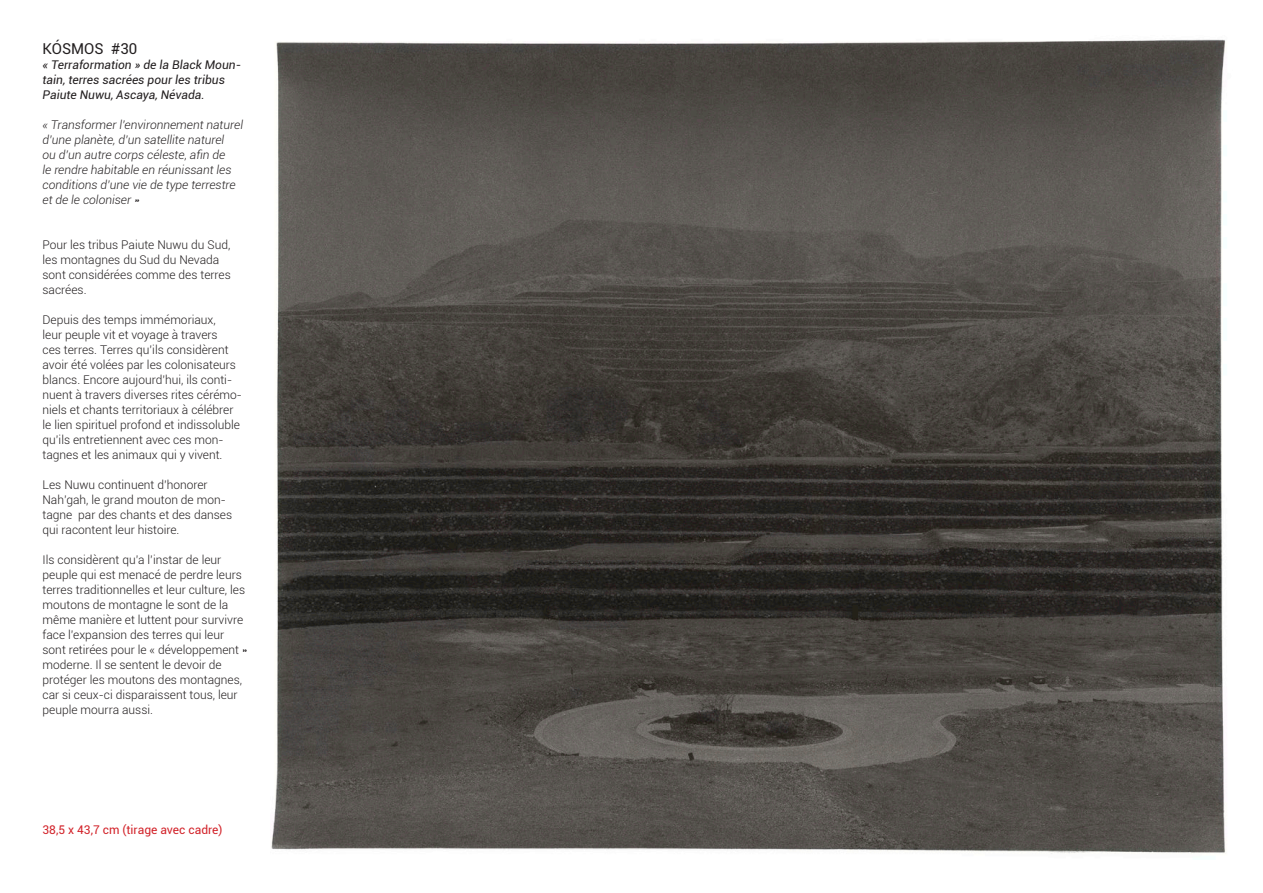
<style>
.page{position:relative;width:1263px;height:893px;background:#fff}
.page>*{position:absolute;margin:0;border:0;box-sizing:border-box;transform-origin:0 0}
.t1{font:15px "Roboto";color:#231f20}
.t2{font:300 12px/15px "Roboto";color:#231f20}
.t3{font:italic 300 12px/15px "Roboto";color:#231f20}
.t4{font:italic 12px/15px "Roboto";color:#231f20}
.t5{font:12px "Roboto";color:#d2232a}
</style>
<div class="page">
<img style="left:271px;top:39px;width:955px;height:815px">
<p class="t1" style="left:43px;top:38px;width:96px">KÓSMOS #30</p>
<p class="t4" style="left:43px;top:57px;width:200px">« Terraformation » de la Black Moun&shy;tain, terres sacrées pour les tribus<br>Paiute Nuwu, Ascaya, Névada.</p>
<p class="t3" style="left:43px;top:117px;width:202px">« Transformer l’environnement naturel d’une planète, d’un satellite naturel<br>ou d’un autre corps céleste, afin de<br>le rendre habitable en réunissant les conditions d’une vie de type terrestre et de le coloniser »</p>
<p class="t2" style="left:43px;top:237px;width:190px">Pour les tribus Paiute Nuwu du Sud, les montagnes du Sud du Nevada sont considérées comme des terres sacrées.</p>
<p class="t2" style="left:43px;top:312px;width:201px">Depuis des temps immémoriaux,<br>leur peuple vit et voyage à travers<br>ces terres. Terres qu’ils considèrent avoir été volées par les colonisateurs blancs. Encore aujourd’hui, ils conti&shy;nuent à travers diverses rites cérémo&shy;niels et chants territoriaux à célébrer le lien spirituel profond et indissoluble qu’ils entretiennent avec ces mon&shy;tagnes et les animaux qui y vivent.</p>
<p class="t2" style="left:43px;top:477px;width:191px">Les Nuwu continuent d’honorer<br>Nah’gah, le grand mouton de mon&shy;tagne par des chants et des danses qui racontent leur histoire.</p>
<p class="t2" style="left:43px;top:552px;width:206px">Ils considèrent qu’a l’instar de leur peuple qui est menacé de perdre leurs terres traditionnelles et leur culture, les moutons de montagne le sont de la même manière et luttent pour survivre face l’expansion des terres qui leur sont retirées pour le « développement » moderne. Il se sentent le devoir de protéger les moutons des montagnes, car si ceux-ci disparaissent tous, leur peuple mourra aussi.</p>
<p class="t5" style="left:43px;top:821px;width:182px">38,5 x 43,7 cm (tirage avec cadre)</p>
</div>
